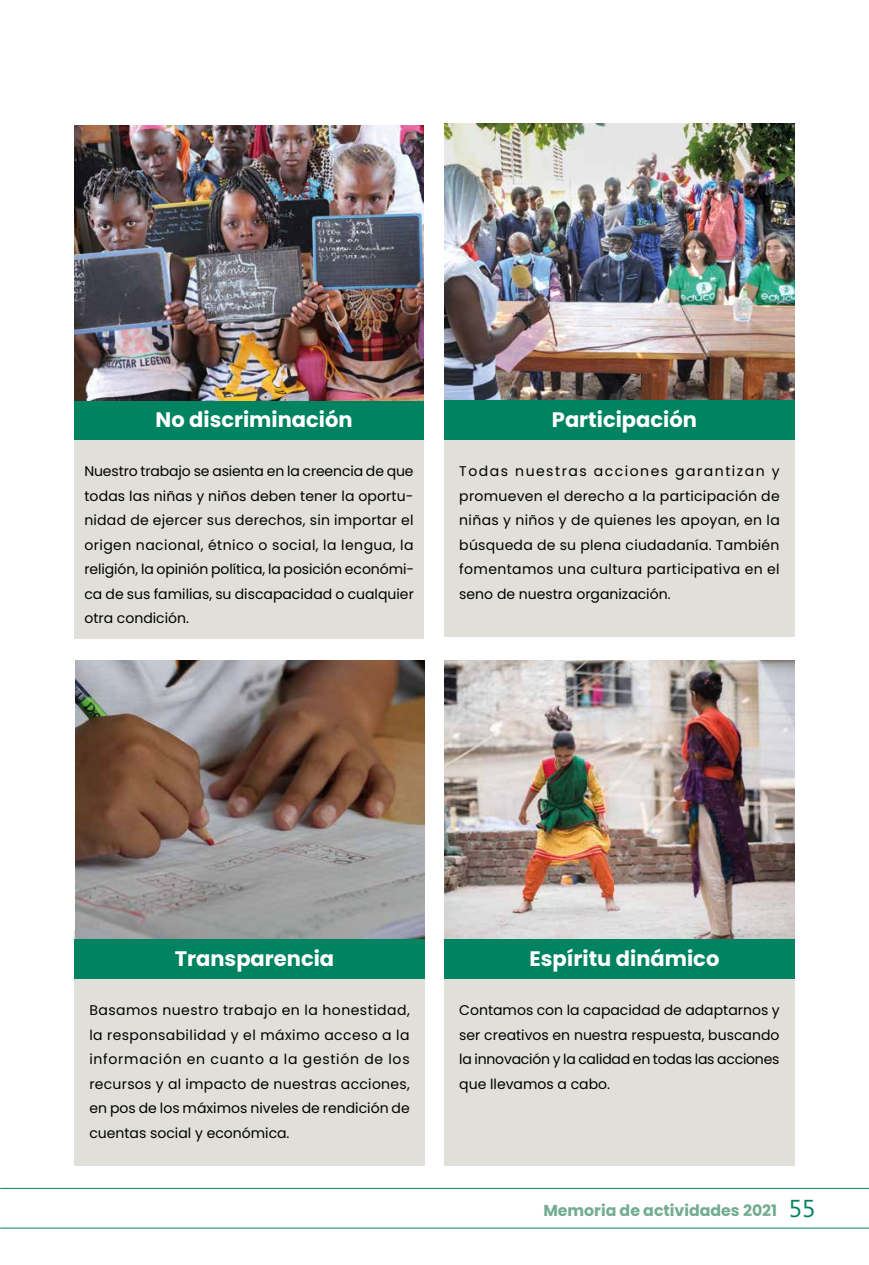
<style>
.page{position:relative;width:869px;height:1265px;background:#fff}
.page>*{position:absolute;margin:0;border:0;box-sizing:border-box;transform-origin:0 0}
.t1{font:700 21px "Poppins";color:#fff}
.t2{font:700 15.75px "Poppins";color:#72ac91}
.t3{font:14px/24.5px "Poppins";color:#000;text-align:justify}
.s1{font-family:"Segoe";font-weight:400;font-size:24.5px;color:#008360}
</style>
<div class="page">
<div style="left:74px;top:401px;width:349px;height:238px;background:#e0dfda"></div>
<div style="left:74px;top:400px;width:349px;height:39px;background:#008360"></div>
<div style="left:74px;top:930px;width:350px;height:236px;background:#e0dfda"></div>
<div style="left:74px;top:939px;width:350px;height:39px;background:#008360"></div>
<div style="left:444px;top:398px;width:350px;height:238px;background:#e0dfda"></div>
<div style="left:444px;top:400px;width:350px;height:39px;background:#008360"></div>
<div style="left:444px;top:930px;width:350px;height:236px;background:#e0dfda"></div>
<div style="left:444px;top:939px;width:350px;height:39px;background:#008360"></div>
<img style="left:74px;top:125px;width:349px;height:276px">
<img style="left:75px;top:660px;width:349px;height:278px">
<img style="left:444px;top:124px;width:350px;height:275px">
<img style="left:444px;top:660px;width:350px;height:278px">
<hr style="left:0;top:1228px;width:868px;height:1px;background:#008360">
<hr style="left:0;top:1188px;width:868px;height:1px;background:#008360">
<h1 class="t1" style="left:155px;top:407px;width:198px">No discriminación</h1>
<p class="t3" style="left:84px;top:459px;width:331px">Nuestro trabajo se asienta en la creencia de que todas las niñas y niños deben tener la oportu&shy;nidad de ejercer sus derechos, sin importar el origen nacional, étnico o social, la lengua, la religión, la opinión política, la posición económi&shy;ca de sus familias, su discapacidad o cualquier otra condición.</p>
<h1 class="t1" style="left:551px;top:407px;width:146px">Participación</h1>
<p class="t3" style="left:459px;top:459px;width:322px">Todas nuestras acciones garantizan y promueven el derecho a la participación de niñas y niños y de quienes les apoyan, en la búsqueda de su plena ciudadanía. También fomentamos una cultura participativa en el seno de nuestra organización.</p>
<h1 class="t1" style="left:175px;top:946px;width:161px">Transparencia</h1>
<p class="t3" style="left:89px;top:998px;width:322px">Basamos nuestro trabajo en la honestidad, la responsabilidad y el máximo acceso a la información en cuanto a la gestión de los recursos y al impacto de nuestras acciones, en pos de los máximos niveles de rendición de cuentas social y económica.</p>
<h1 class="t1" style="left:529px;top:946px;width:191px">Espíritu dinámico</h1>
<p class="t3" style="left:459px;top:998px;width:321px">Contamos con la capacidad de adaptarnos y ser creativos en nuestra respuesta, buscando la innovación y la calidad en todas las acciones que llevamos a cabo.</p>
<p class="t2" style="left:543px;top:1201px;width:273px">Memoria de actividades 2021 <span class="s1">55</span></p>
</div>
